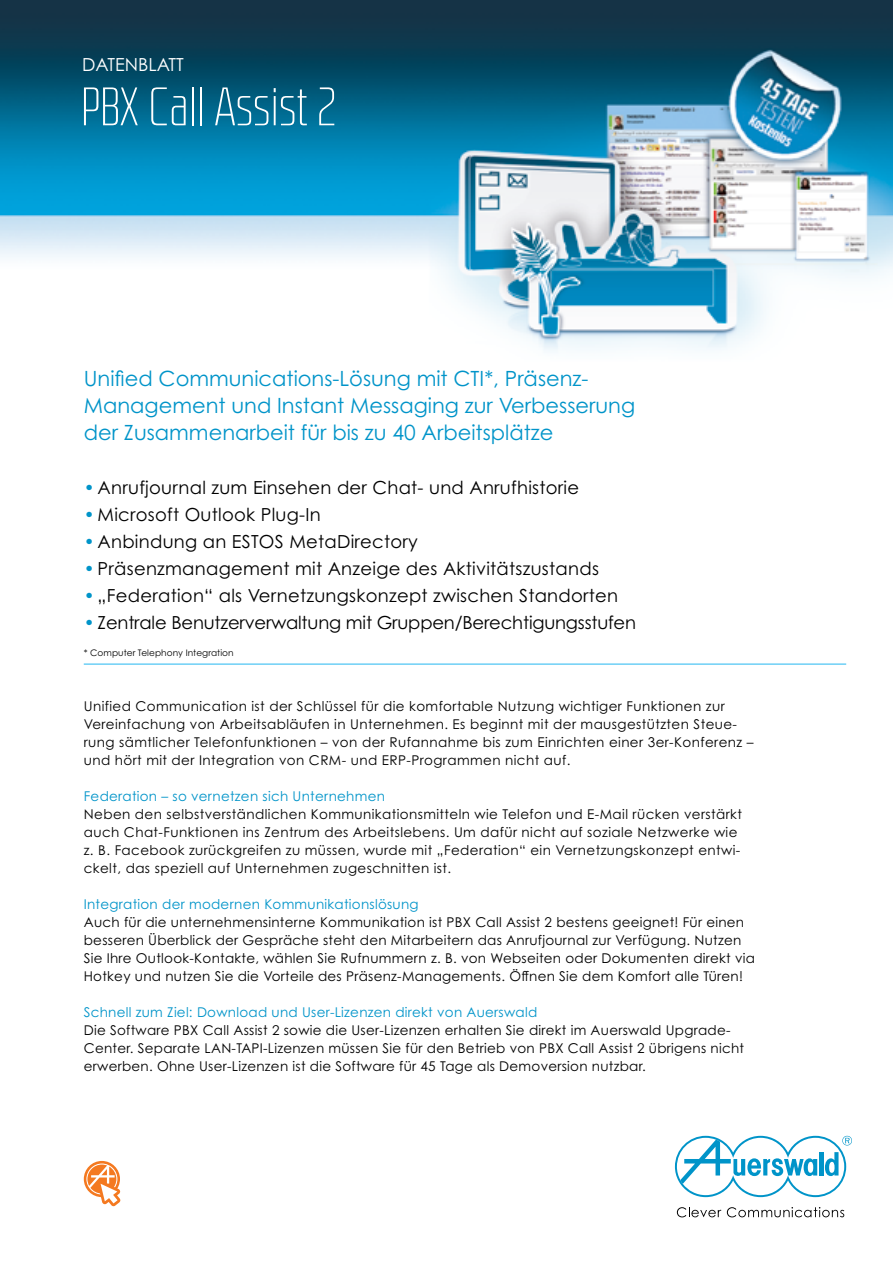
<style>
.page{position:relative;width:893px;height:1263px;background:#fff}
.page>*{position:absolute;margin:0;border:0;box-sizing:border-box;transform-origin:0 0}
.t1{font:300 54px "RB No 2.1 b";letter-spacing:.01em;color:#fff}
.t2{font:21px/27px "Century Gothic Pro";color:#0094c9}
.t3{font:18px "Century Gothic Pro";letter-spacing:.015em;color:#000}
.t4{font:18px "Century Gothic Pro";letter-spacing:-.01em;color:#000}
.t5{font:18px "Century Gothic Pro";color:#fff}
.t6{font:13.5px/18px "Century Gothic Pro";letter-spacing:.03em;color:#000}
.t7{font:13.5px "Century Gothic Pro";letter-spacing:.02em;color:#0094c9}
.t8{font:9px "Century Gothic Pro";letter-spacing:.005em;color:#000}
.s1{color:#0094c9}
</style>
<div class="page">
<img style="left:0;top:0;width:893px;height:1218px">
<div style="left:84px;top:1161px;width:36px;height:36px;background:#f47920;border-radius:50%"></div>
<svg style="left:86px;top:1163px;width:34px;height:43px"></svg>
<hr style="left:84px;top:663px;width:762px;height:2px;background:#6dcff6">
<svg style="left:675px;top:1136px;width:177px;height:61px"></svg>
<svg style="left:677px;top:1207px;width:44px;height:10px"></svg>
<svg style="left:727px;top:1207px;width:117px;height:10px"></svg>
<h3 class="t5" style="left:82px;top:54px;width:103px">DATENBLATT</h3>
<h1 class="t1" style="left:81px;top:77px;width:256px">PBX Call Assist 2</h1>
<h2 class="t2" style="left:84px;top:365px;width:553px">Unified Communications-Lösung mit CTI*, Präsenz-<br>Management und Instant Messaging zur Verbesserung der Zusammenarbeit für bis zu 40 Arbeitsplätze</h2>
<h3 class="t3" style="left:84px;top:476px;width:497px"><span class="s1">•</span> Anrufjournal zum Einsehen der Chat- und Anrufhistorie</h3>
<h3 class="t3" style="left:84px;top:503px;width:238px"><span class="s1">•</span> Microsoft Outlook Plug-In</h3>
<h3 class="t3" style="left:84px;top:530px;width:336px"><span class="s1">•</span> Anbindung an ESTOS MetaDirectory</h3>
<h3 class="t3" style="left:84px;top:557px;width:517px"><span class="s1">•</span> Präsenzmanagement mit Anzeige des Aktivitätszustands</h3>
<h3 class="t3" style="left:84px;top:584px;width:536px"><span class="s1">•</span> „Federation“ als Vernetzungskonzept zwischen Standorten</h3>
<h3 class="t4" style="left:84px;top:611px;width:554px"><span class="s1">•</span> Zentrale Benutzerverwaltung mit Gruppen/Berechtigungsstufen</h3>
<p class="t8" style="left:84px;top:647px;width:151px">* Computer Telephony Integration</p>
<p class="t6" style="left:84px;top:697px;width:671px">Unified Communication ist der Schlüssel für die komfortable Nutzung wichtiger Funktionen zur Vereinfachung von Arbeitsabläufen in Unternehmen. Es beginnt mit der mausgestützten Steue&shy;rung sämtlicher Telefonfunktionen – von der Rufannahme bis zum Einrichten einer 3er-Konferenz – und hört mit der Integration von CRM- und ERP-Programmen nicht auf.</p>
<p class="t7" style="left:84px;top:788px;width:303px">Federation – so vernetzen sich Unternehmen</p>
<p class="t6" style="left:84px;top:805px;width:660px">Neben den selbstverständlichen Kommunikationsmitteln wie Telefon und E-Mail rücken verstärkt auch Chat-Funktionen ins Zentrum des Arbeitslebens. Um dafür nicht auf soziale Netzwerke wie z. B. Facebook zurückgreifen zu müssen, wurde mit „Federation“ ein Vernetzungskonzept entwi&shy;ckelt, das speziell auf Unternehmen zugeschnitten ist.</p>
<p class="t7" style="left:84px;top:896px;width:336px">Integration der modernen Kommunikationslösung</p>
<p class="t6" style="left:84px;top:913px;width:673px">Auch für die unternehmensinterne Kommunikation ist PBX Call Assist 2 bestens geeignet! Für einen besseren Überblick der Gespräche steht den Mitarbeitern das Anrufjournal zur Verfügung. Nutzen Sie Ihre Outlook-Kontakte, wählen Sie Rufnummern z. B. von Webseiten oder Dokumenten direkt via Hotkey und nutzen Sie die Vorteile des Präsenz-Managements. Öffnen Sie dem Komfort alle Türen!</p>
<p class="t7" style="left:84px;top:1004px;width:455px">Schnell zum Ziel: Download und User-Lizenzen direkt von Auerswald</p>
<p class="t6" style="left:84px;top:1021px;width:662px">Die Software PBX Call Assist 2 sowie die User-Lizenzen erhalten Sie direkt im Auerswald Upgrade-<br>Center. Separate LAN-TAPI-Lizenzen müssen Sie für den Betrieb von PBX Call Assist 2 übrigens nicht erwerben. Ohne User-Lizenzen ist die Software für 45 Tage als Demoversion nutzbar.</p>
</div>
